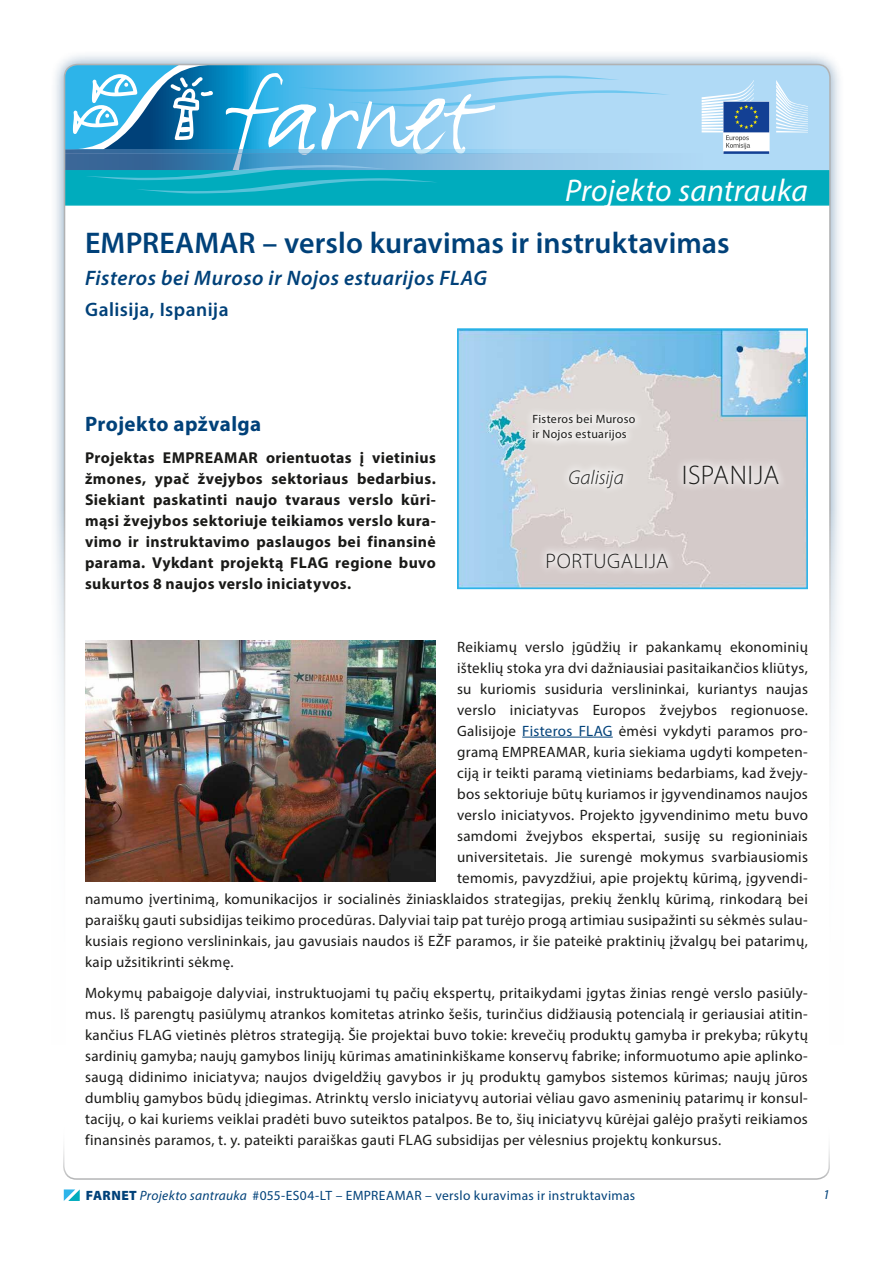
<style>
.page{position:relative;width:893px;height:1263px;background:#fff}
.page>*{position:absolute;margin:0;border:0;box-sizing:border-box;transform-origin:0 0}
.t1{font:italic 31.5px "Myriad Pro";letter-spacing:.005em;color:#fff}
.t2{font:600 30px "Myriad Pro";color:#004179}
.t3{font:300 27px "Myriad Pro";letter-spacing:.01em;color:#1a1a18}
.t4{font:italic 600 21px "Myriad Pro";letter-spacing:.025em;color:#004179}
.t5{font:700 21px "Myriad Pro";letter-spacing:.02em;color:#004179}
.t6{font:300 21px "Myriad Pro";letter-spacing:.03em;color:#1a1a18}
.t7{font:italic 300 19.95px "Myriad Pro";letter-spacing:.005em;color:#1a1a18}
.t8{font:600 19.5px "Myriad Pro";letter-spacing:.02em;color:#004179}
.t9{font:700 15.75px/21px "Myriad Pro";letter-spacing:.025em;color:#1a1a18;text-align:justify}
.t10{font:15px/21px "Myriad Pro";letter-spacing:.02em;color:#1a1a18;text-align:justify}
.t11{font:13.5px "Myriad Pro";letter-spacing:.025em;color:#004179}
.t12{font:italic 13.5px "Myriad Pro";color:#004179}
.t13{font:12px/15px "Myriad Pro";letter-spacing:.025em;color:#1a1a18}
.s1{color:#004179}
.s2{font-weight:900}
.s3{font-style:italic}
</style>
<div class="page">
<div style="left:49px;top:49px;width:796px;height:1166px;background:#004179;opacity:.5"></div>
<div style="left:65px;top:65px;width:765px;height:1135px;background:#fff;border-radius:13px"></div>
<div style="left:670px;top:65px;width:160px;height:105px;background:#b0daf6"></div>
<div style="left:65px;top:154px;width:638px;height:17px;background:#aed8f4"></div>
<hr style="left:65px;top:150px;width:638px;height:4px;background:#b0daf6">
<div style="left:65px;top:170px;width:765px;height:36px;background:#00acbd;border:2px solid #00acbd"></div>
<div style="left:0;top:510px;width:893px;height:753px;background:#fff"></div>
<svg style="left:65px;top:65px;width:605px;height:132px"></svg>
<svg style="left:63px;top:1147px;width:767px;height:33px"></svg>
<svg style="left:64px;top:1189px;width:16px;height:12px"></svg>
<hr style="left:522px;top:737px;width:91px;height:1px;background:#004179">
<img style="left:85px;top:640px;width:351px;height:241px">
<img style="left:460px;top:331px;width:345px;height:255px">
<div style="left:457px;top:328px;width:351px;height:261px;border:2px solid #2db4e9"></div>
<svg style="left:524px;top:405px;width:120px;height:44px;background:#e6e3e1"></svg>
<svg style="left:561px;top:460px;width:71px;height:36px;background:#e4e0de"></svg>
<svg style="left:675px;top:456px;width:112px;height:36px;background:#ded6d5"></svg>
<svg style="left:538px;top:543px;width:139px;height:33px;background:#ddd6d5"></svg>
<svg style="left:776px;top:80px;width:32px;height:52px;background:#c5e3f8"></svg>
<svg style="left:702px;top:80px;width:68px;height:74px"></svg>
<h1 class="t1" style="left:565px;top:171px;width:244px">Projekto santrauka</h1>
<h2 class="t2" style="left:85px;top:223px;width:646px">EMPREAMAR – verslo kuravimas ir instruktavimas</h2>
<h3 class="t4" style="left:85px;top:265px;width:404px">Fisteros bei Muroso ir Nojos estuarijos FLAG</h3>
<h3 class="t8" style="left:85px;top:297px;width:145px">Galisija, Ispanija</h3>
<h3 class="t5" style="left:85px;top:410px;width:178px">Projekto apžvalga</h3>
<p class="t9" style="left:85px;top:446px;width:352px">Projektas EMPREAMAR orientuotas į vietinius žmones, ypač žvejybos sektoriaus bedarbius.<br>Siekiant paskatinti naujo tvaraus verslo kūri&shy;mąsi žvejybos sektoriuje teikiamos verslo kura&shy;vimo ir instruktavimo paslaugos bei finansinė parama. Vykdant projektą FLAG regione buvo sukurtos 8 naujos verslo iniciatyvos.</p>
<p class="t13" style="left:532px;top:411px;width:105px">Fisteros bei Muroso ir Nojos estuarijos</p>
<h3 class="t7" style="left:568px;top:465px;width:57px">Galisija</h3>
<h3 class="t3" style="left:682px;top:458px;width:99px">ISPANIJA</h3>
<h3 class="t6" style="left:546px;top:548px;width:124px">PORTUGALIJA</h3>
<p class="t10" style="left:457px;top:636px;width:352px">Reikiamų verslo įgūdžių ir pakankamų ekonominių</p>
<p class="t10" style="left:457px;top:657px;width:352px">išteklių stoka yra dvi dažniausiai pasitaikančios kliūtys,</p>
<p class="t10" style="left:457px;top:678px;width:352px">su kuriomis susiduria verslininkai, kuriantys naujas</p>
<p class="t10" style="left:457px;top:699px;width:352px">verslo iniciatyvas Europos žvejybos regionuose.</p>
<p class="t10" style="left:457px;top:720px;width:352px">Galisijoje <span class="s1">Fisteros FLAG</span> ėmėsi vykdyti paramos pro-</p>
<p class="t10" style="left:457px;top:741px;width:352px">gramą EMPREAMAR, kuria siekiama ugdyti kompeten-</p>
<p class="t10" style="left:457px;top:762px;width:352px">ciją ir teikti paramą vietiniams bedarbiams, kad žvejy-</p>
<p class="t10" style="left:457px;top:783px;width:352px">bos sektoriuje būtų kuriamos ir įgyvendinamos naujos</p>
<p class="t10" style="left:457px;top:804px;width:352px">verslo iniciatyvos. Projekto įgyvendinimo metu buvo</p>
<p class="t10" style="left:457px;top:825px;width:352px">samdomi žvejybos ekspertai, susiję su regioniniais</p>
<p class="t10" style="left:457px;top:846px;width:352px">universitetais. Jie surengė mokymus svarbiausiomis</p>
<p class="t10" style="left:457px;top:867px;width:352px">temomis, pavyzdžiui, apie projektų kūrimą, įgyvendi-</p>
<p class="t10" style="left:85px;top:888px;width:724px">namumo įvertinimą, komunikacijos ir socialinės žiniasklaidos strategijas, prekių ženklų kūrimą, rinkodarą bei</p>
<p class="t10" style="left:85px;top:909px;width:724px">paraiškų gauti subsidijas teikimo procedūras. Dalyviai taip pat turėjo progą artimiau susipažinti su sėkmės sulau-</p>
<p class="t10" style="left:85px;top:930px;width:724px">kusiais regiono verslininkais, jau gavusiais naudos iš EŽF paramos, ir šie pateikė praktinių įžvalgų bei patarimų,</p>
<p class="t10" style="left:85px;top:951px;width:150px">kaip užsitikrinti sėkmę.</p>
<p class="t10" style="left:85px;top:982px;width:724px">Mokymų pabaigoje dalyviai, instruktuojami tų pačių ekspertų, pritaikydami įgytas žinias rengė verslo pasiūly&shy;mus. Iš parengtų pasiūlymų atrankos komitetas atrinko šešis, turinčius didžiausią potencialą ir geriausiai atitin&shy;kančius FLAG vietinės plėtros strategiją. Šie projektai buvo tokie: krevečių produktų gamyba ir prekyba; rūkytų sardinių gamyba; naujų gamybos linijų kūrimas amatininkiškame konservų fabrike; informuotumo apie aplinko&shy;saugą didinimo iniciatyva; naujos dvigeldžių gavybos ir jų produktų gamybos sistemos kūrimas; naujų jūros dumblių gamybos būdų įdiegimas. Atrinktų verslo iniciatyvų autoriai vėliau gavo asmeninių patarimų ir konsul&shy;tacijų, o kai kuriems veiklai pradėti buvo suteiktos patalpos. Be to, šių iniciatyvų kūrėjai galėjo prašyti reikiamos finansinės paramos, t. y. pateikti paraiškas gauti FLAG subsidijas per vėlesnius projektų konkursus.</p>
<p class="t11" style="left:86px;top:1187px;width:551px"><span class="s2">FARNET</span> <span class="s3">Projekto santrauka</span> #055-ES04-LT – EMPREAMAR – verslo kuravimas ir instruktavimas</p>
<p class="t12" style="left:823px;top:1186px;width:8px">1</p>
</div>
